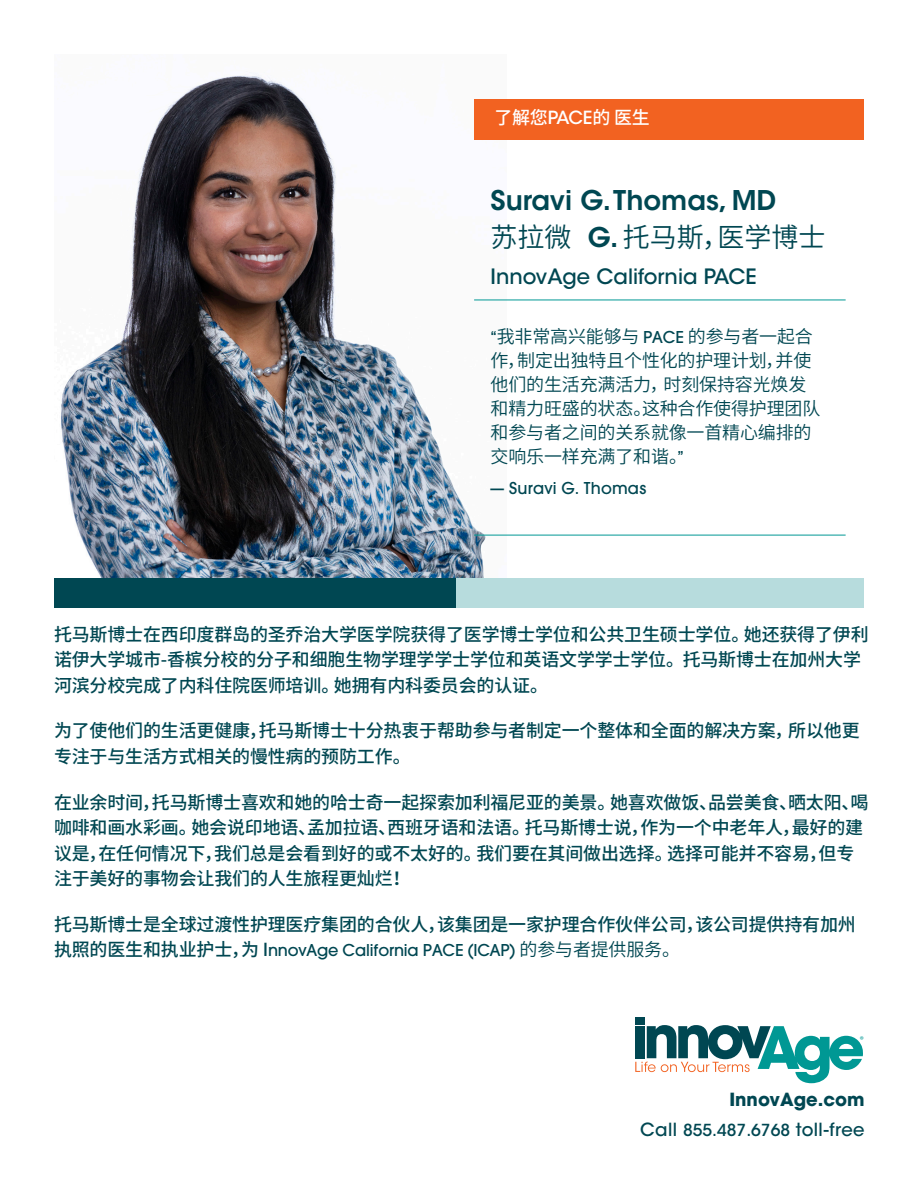
<style>
.page{position:relative;width:918px;height:1188px;background:#fff}
.page>*{position:absolute;margin:0;border:0;box-sizing:border-box;transform-origin:0 0}
.text__secondary{font:600 27px "ITC Avant Garde Std";color:#004752}
.text__secondary-2{font:600 27px "Noto Sans CJ Ksc";color:#004752}
.text__secondary-3{font:500 21px "ITC Avant Garde Std";color:#004752}
.t1{font:500 18px/25.5px "Noto Sans CJ Ksc";letter-spacing:-.01em;color:#004752}
.text__secondary-4{font:600 18px/24px "Noto Sans CJ Ksc";letter-spacing:-.01em;color:#004752}
._02_Head{font:500 18px "ITC Avant Garde Std";letter-spacing:.02em;color:#004752}
.t2{font:500 18px "Avant Garde Gothic Itc T";letter-spacing:.01em;color:#004752}
._02_Head-2{font:700 18px "Avant Garde";color:#004752}
.text__secondary-5{font:500 18px "Noto Sans CJ Ksc";color:#fff}
.t3{font:9.75px "Myriad Pro";color:#009894}
.s1{font-family:"ITC Avant Garde Std"}
.s2{font-family:"Avant Garde Gothic Itc T";font-weight:500}
.s3{font-family:"Avant Garde Gothic Itc T"}
.s4{font-weight:600}
.s5{font-size:16.5px}
</style>
<div class="page">
<img style="left:61px;top:73px;width:446px;height:505px">
<div style="left:635px;top:1017px;width:10px;height:7px;background:#004752"></div>
<svg style="left:635px;top:1025px;width:228px;height:58px"></svg>
<div style="left:474px;top:99px;width:390px;height:41px;background:#f26221"></div>
<div style="left:54px;top:578px;width:403px;height:30px;background:#004752"></div>
<div style="left:457px;top:578px;width:407px;height:30px;background:#b7dcdd"></div>
<hr style="left:474px;top:300px;width:372px;height:1px;background:#009894">
<hr style="left:474px;top:535px;width:372px;height:1px;background:#009894">
<p class="text__secondary-5" style="left:494px;top:108px;width:157px">了解您<span class="s1">PACE</span>的 医生</p>
<p class="text__secondary" style="left:491px;top:183px;width:287px">Suravi G. Thomas, MD</p>
<p class="text__secondary-2" style="left:491px;top:222px;width:336px">苏拉微 <span class="s1">G.</span> 托马斯，医学博士</p>
<p class="text__secondary-3" style="left:491px;top:263px;width:268px">InnovAge California PACE</p>
<p class="text__secondary-4" style="left:491px;top:325px;width:331px"><span class="s2">“</span>我非常高兴能够与 <span class="s2">PACE</span> 的参与者一起合作，制定出独特且个性化的护理计划，并使他们的生活充满活力，时刻保持容光焕发和精力旺盛的状态。这种合作使得护理团队和参与者之间的关系就像一首精心编排的交响乐一样充满了和谐。<span class="s2">”</span></p>
<p class="t2" style="left:491px;top:478px;width:157px">— Suravi G. Thomas</p>
<p class="t1" style="left:54px;top:622px;width:816px">托马斯博士在西印度群岛的圣乔治大学医学院获得了医学博士学位和公共卫生硕士学位。她还获得了伊利诺伊大学城市-香槟分校的分子和细胞生物学理学学士学位和英语文学学士学位。托马斯博士在加州大学河滨分校完成了内科住院医师培训。她拥有内科委员会的认证。</p>
<p class="t1" style="left:54px;top:719px;width:807px">为了使他们的生活更健康，托马斯博士十分热衷于帮助参与者制定一个整体和全面的解决方案，所以他更专注于与生活方式相关的慢性病的预防工作。</p>
<p class="t1" style="left:54px;top:790px;width:816px">在业余时间，托马斯博士喜欢和她的哈士奇一起探索加利福尼亚的美景。她喜欢做饭、品尝美食、晒太阳、喝咖啡和画水彩画。她会说印地语、孟加拉语、西班牙语和法语。托马斯博士说，作为一个中老年人，最好的建议是，在任何情况下，我们总是会看到好的或不太好的。我们要在其间做出选择。选择可能并不容易，但专注于美好的事物会让我们的人生旅程更灿烂！</p>
<p class="t1" style="left:54px;top:912px;width:803px">托马斯博士是全球过渡性护理医疗集团的合伙人，该集团是一家护理合作伙伴公司，该公司提供持有加州执照的医生和执业护士，为 I<span class="s3">nnovAge California PACE (ICAP)</span> <span class="s4">的参与者提供服务。</span></p>
<p class="t3" style="left:860px;top:1034px;width:6px">®</p>
<p class="_02_Head-2" style="left:729px;top:1088px;width:137px">InnovAge.com</p>
<p class="_02_Head" style="left:640px;top:1118px;width:226px">Call <span class="s5">855.487.6768</span> toll-free</p>
</div>
